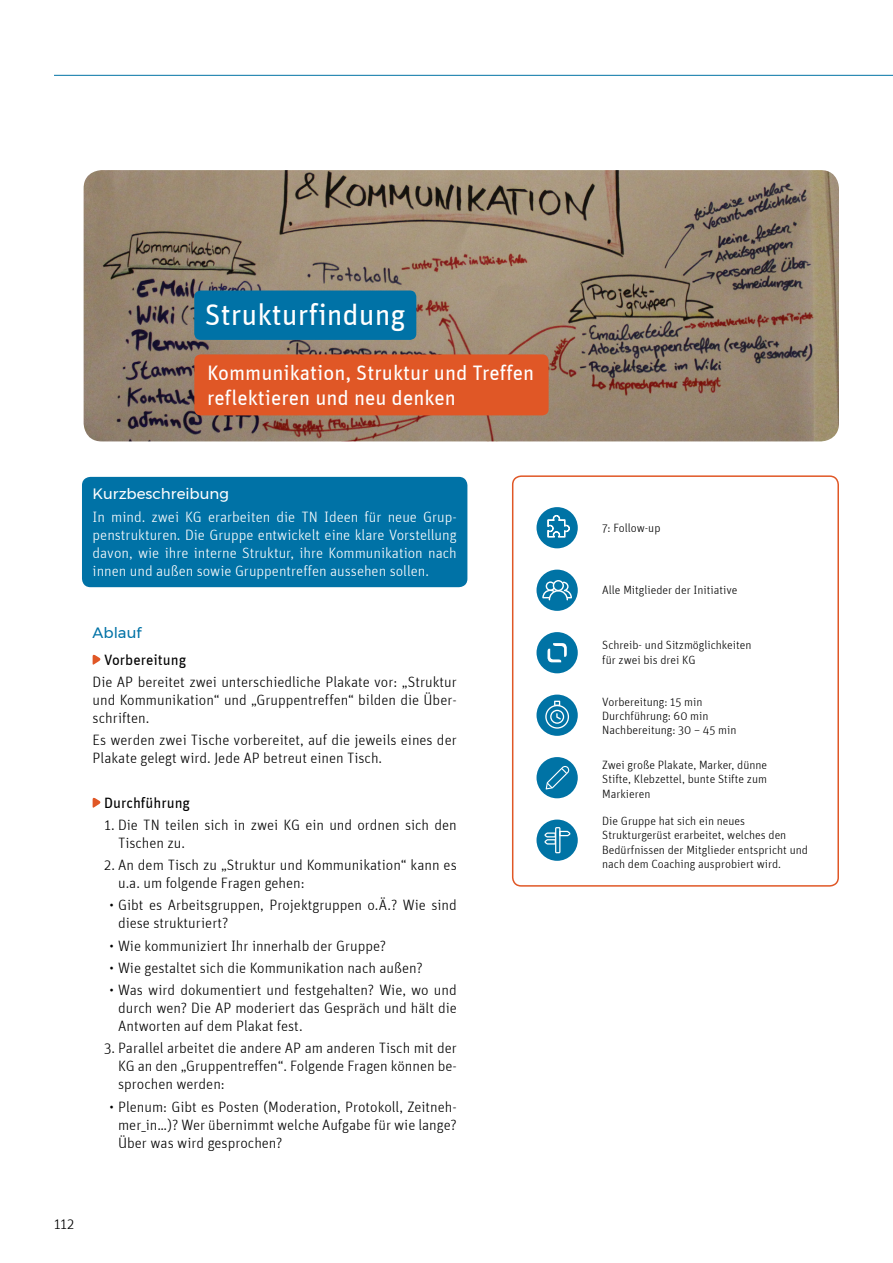
<style>
.page{position:relative;width:893px;height:1263px;background:#fff}
.page>*{position:absolute;margin:0;border:0;box-sizing:border-box;transform-origin:0 0}
.t1{font:30px "Unit";color:#fff}
.t2{font:21px/25.2px "Unit";color:#fff}
.t3{font:300 15px/18px "Unit";color:#000;text-align:justify}
.t4{font:300 15px/18px "Unit";color:#fff;text-align:justify}
.t5{font:15px "Unit";color:#000}
.t6{font:15px "Montserrat";color:#fff}
.t7{font:15px "Montserrat";color:#0072a6}
.t8{font:300 12px/14.4px "Unit";color:#000}
</style>
<div class="page">
<hr style="left:54px;top:75px;width:839px;height:1px;background:#0073a5">
<div style="left:512px;top:475px;width:327px;height:412px;border:2px solid #e05726;border-radius:9px"></div>
<div style="left:536px;top:570px;width:42px;height:41px;background:#0073a5;border-radius:50%"></div>
<svg style="left:542px;top:580px;width:30px;height:20px"></svg>
<div style="left:536px;top:507px;width:42px;height:41px;background:#0073a5;border-radius:50%"></div>
<div style="left:536px;top:695px;width:42px;height:41px;background:#0073a5;border-radius:50%"></div>
<svg style="left:545px;top:701px;width:24px;height:28px"></svg>
<div style="left:536px;top:819px;width:42px;height:42px;background:#0073a5;border-radius:50%"></div>
<svg style="left:544px;top:827px;width:26px;height:26px"></svg>
<div style="left:536px;top:757px;width:42px;height:41px;background:#0073a5;border-radius:50%"></div>
<svg style="left:546px;top:766px;width:23px;height:23px"></svg>
<div style="left:536px;top:632px;width:42px;height:41px;background:#0073a5;border-radius:50%"></div>
<svg style="left:547px;top:643px;width:20px;height:19px"></svg>
<svg style="left:547px;top:515px;width:23px;height:23px"></svg>
<img style="left:84px;top:170px;width:755px;height:271px">
<div style="left:82px;top:477px;width:385px;height:110px;background:#0072a6;border-radius:9px"></div>
<svg style="left:93px;top:654px;width:8px;height:11px"></svg>
<svg style="left:93px;top:797px;width:8px;height:11px"></svg>
<div style="left:194px;top:290px;width:222px;height:50px;background:#0072a6;border-radius:6px"></div>
<div style="left:194px;top:354px;width:355px;height:61px;background:#e05726;border-radius:6px"></div>
<h1 class="t1" style="left:205px;top:303px;width:202px">Strukturfindung</h1>
<h2 class="t2" style="left:207px;top:361px;width:328px">Kommunikation, Struktur und Treffen reflektieren und neu denken</h2>
<p class="t6" style="left:93px;top:485px;width:138px">Kurzbeschreibung</p>
<p class="t4" style="left:93px;top:509px;width:366px">In mind. zwei KG erarbeiten die TN Ideen für neue Grup&shy;penstrukturen. Die Gruppe entwickelt eine klare Vorstellung davon, wie ihre interne Struktur, ihre Kommunikation nach innen und außen sowie Gruppentreffen aussehen sollen.</p>
<p class="t7" style="left:93px;top:624px;width:50px">Ablauf</p>
<p class="t5" style="left:104px;top:654px;width:84px">Vorbereitung</p>
<p class="t3" style="left:93px;top:674px;width:366px">Die AP bereitet zwei unterschiedliche Plakate vor: „Struktur und Kommunikation“ und „Gruppentreffen“ bilden die Über&shy;schriften.</p>
<p class="t3" style="left:93px;top:732px;width:366px">Es werden zwei Tische vorbereitet, auf die jeweils eines der<br>Plakate gelegt wird. Jede AP betreut einen Tisch.</p>
<p class="t5" style="left:104px;top:797px;width:88px">Durchführung</p>
<p class="t3" style="left:118px;top:817px;width:340px;text-indent:-14px">1. Die TN teilen sich in zwei KG ein und ordnen sich den<br>Tischen zu.</p>
<p class="t3" style="left:118px;top:857px;width:340px;text-indent:-14px">2. An dem Tisch zu „Struktur und Kommunikation“ kann es u.a. um folgende Fragen gehen:</p>
<p class="t3" style="left:118px;top:897px;width:340px;text-indent:-9px">• Gibt es Arbeitsgruppen, Projektgruppen o.Ä.? Wie sind diese strukturiert?</p>
<p class="t3" style="left:110px;top:938px;width:278px">• Wie kommuniziert Ihr innerhalb der Gruppe?</p>
<p class="t3" style="left:110px;top:960px;width:315px">• Wie gestaltet sich die Kommunikation nach außen?</p>
<p class="t3" style="left:118px;top:982px;width:340px;text-indent:-9px">• Was wird dokumentiert und festgehalten? Wie, wo und durch wen? Die AP moderiert das Gespräch und hält die Antworten auf dem Plakat fest.</p>
<p class="t3" style="left:118px;top:1040px;width:340px;text-indent:-14px">3. Parallel arbeitet die andere AP am anderen Tisch mit der KG an den „Gruppentreffen“. Folgende Fragen können be&shy;sprochen werden:</p>
<p class="t3" style="left:118px;top:1099px;width:340px;text-indent:-9px">• Plenum: Gibt es Posten (Moderation, Protokoll, Zeitneh&shy;mer_in…)? Wer übernimmt welche Aufgabe für wie lange?<br>Über was wird gesprochen?</p>
<p class="t3" style="left:54px;top:1216px;width:22px">112</p>
<p class="t8" style="left:602px;top:521px;width:60px">7: Follow-up</p>
<p class="t8" style="left:602px;top:584px;width:137px">Alle Mitglieder der Initiative</p>
<p class="t8" style="left:602px;top:639px;width:151px">Schreib- und Sitzmöglichkeiten für zwei bis drei KG</p>
<p class="t8" style="left:602px;top:695px;width:136px">Vorbereitung: 15 min<br>Durchführung: 60 min<br>Nachbereitung: 30 – 45 min</p>
<p class="t8" style="left:602px;top:758px;width:167px;text-align:justify">Zwei große Plakate, Marker, dünne Stifte, Klebzettel, bunte Stifte zum Markieren</p>
<p class="t8" style="left:602px;top:814px;width:207px">Die Gruppe hat sich ein neues Strukturgerüst erarbeitet, welches den Bedürfnissen der Mitglieder entspricht und nach dem Coaching ausprobiert wird.</p>
</div>
